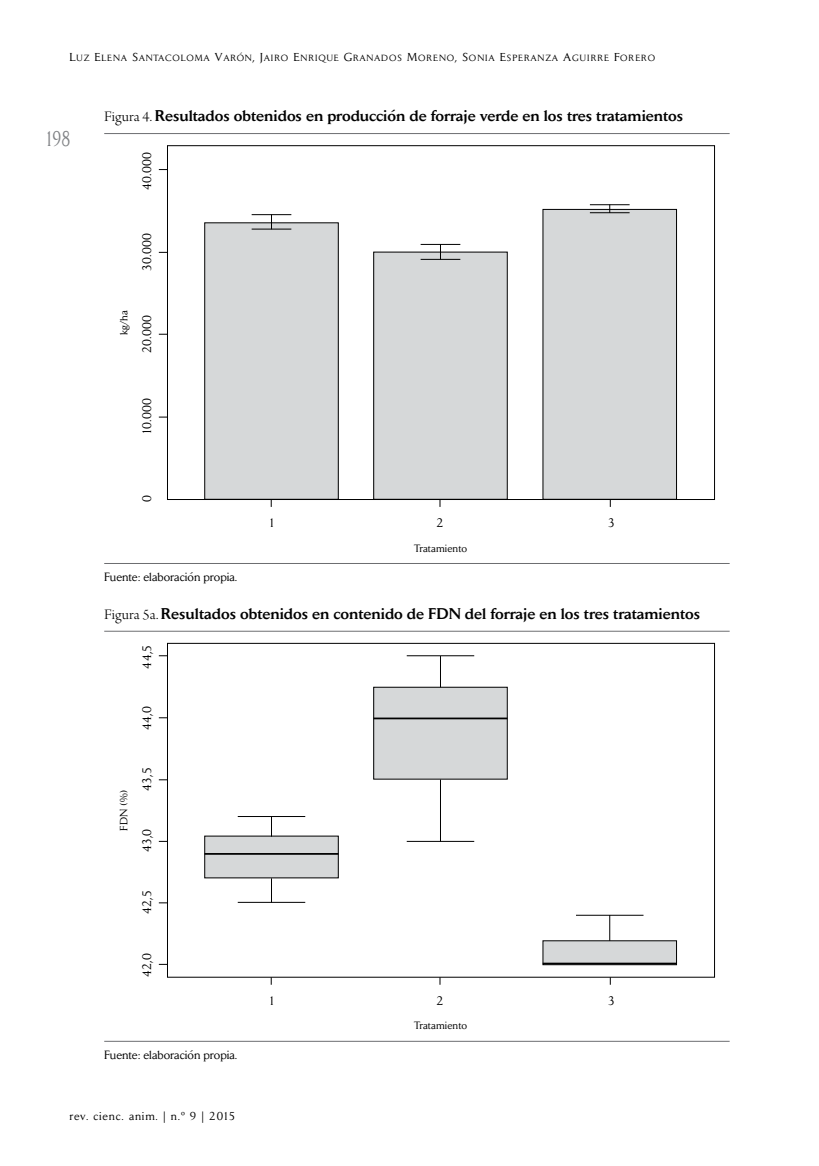
<style>
.page{position:relative;width:819px;height:1166px;background:#fff}
.page>*{position:absolute;margin:0;border:0;box-sizing:border-box;transform-origin:0 0}
.t1{font:21px "Daily News";color:#808285;scale:.75 1}
._14Tit_Cuad_Grf{font:500 15.4px "Daily News";color:#000}
.t2{font:12.25px "Daily News";letter-spacing:.01em;color:#000}
._16Fte_Tab{font:11.9px "Daily News";color:#000}
.t3{font:11.38px "Daily News";letter-spacing:.065em;color:#000}
.t4{font:10.5px "Daily News";letter-spacing:.01em;color:#000}
.t5{font:8.92px "Daily News";letter-spacing:.105em;color:#000}
.s1{font-size:11.38px}
.s2{font-family:"Arno Pro Light Display";font-weight:400}
</style>
<div class="page">
<hr style="left:104px;top:133px;width:625px;height:1px;background:#6d6e71">
<hr style="left:104px;top:563px;width:625px;height:1px;background:#6d6e71">
<div style="left:205px;top:223px;width:133px;height:276px;background:#d6d8d9"></div>
<div style="left:204px;top:222px;width:135px;height:278px;border:1px solid #000"></div>
<div style="left:543px;top:209px;width:133px;height:290px;background:#d6d8d9"></div>
<div style="left:542px;top:209px;width:135px;height:291px;border:1px solid #000"></div>
<div style="left:373px;top:252px;width:134px;height:247px;background:#d6d8d9"></div>
<div style="left:373px;top:252px;width:134px;height:248px;border:1px solid #000"></div>
<svg style="left:271px;top:215px;width:1px;height:14px"></svg>
<svg style="left:440px;top:245px;width:1px;height:14px"></svg>
<hr style="left:252px;top:214px;width:39px;height:1px;background:#000">
<hr style="left:420px;top:244px;width:40px;height:1px;background:#000">
<hr style="left:590px;top:204px;width:39px;height:1px;background:#000">
<hr style="left:252px;top:229px;width:39px;height:1px;background:#000">
<hr style="left:420px;top:259px;width:40px;height:1px;background:#000">
<hr style="left:590px;top:212px;width:39px;height:1px;background:#000">
<hr style="left:104px;top:631px;width:625px;height:1px;background:#6d6e71">
<hr style="left:104px;top:1041px;width:625px;height:1px;background:#6d6e71">
<div style="left:205px;top:836px;width:133px;height:42px;background:#d6d8d9"></div>
<div style="left:543px;top:941px;width:133px;height:24px;background:#d6d8d9"></div>
<div style="left:542px;top:940px;width:135px;height:25px;border:1px solid #000"></div>
<div style="left:373px;top:687px;width:134px;height:92px;background:#d6d8d9"></div>
<div style="left:373px;top:687px;width:134px;height:92px;border:1px solid #000"></div>
<svg style="left:271px;top:817px;width:1px;height:19px"></svg>
<svg style="left:609px;top:916px;width:1px;height:25px"></svg>
<hr style="left:440px;top:656px;width:1px;height:31px;background:#000">
<svg style="left:271px;top:878px;width:1px;height:24px"></svg>
<hr style="left:440px;top:779px;width:1px;height:62px;background:#000">
<hr style="left:238px;top:816px;width:67px;height:1px;background:#000">
<hr style="left:576px;top:915px;width:67px;height:1px;background:#000">
<hr style="left:406px;top:655px;width:68px;height:1px;background:#000">
<hr style="left:238px;top:902px;width:67px;height:1px;background:#000">
<hr style="left:406px;top:841px;width:68px;height:1px;background:#000">
<hr style="left:204px;top:853px;width:134px;height:2px;background:#000">
<hr style="left:542px;top:962px;width:134px;height:2px;background:#000">
<hr style="left:373px;top:717px;width:134px;height:2px;background:#000">
<p class="t5" style="left:69px;top:52px;width:587px"><span class="s1">L</span>UZ <span class="s1">E</span>LENA <span class="s1">S</span>ANTACOLOMA <span class="s1">V</span>ARÓN<span class="s1">, J</span>AIRO <span class="s1">E</span>NRIQUE <span class="s1">G</span>RANADOS <span class="s1">M</span>ORENO<span class="s1">, S</span>ONIA <span class="s1">E</span>SPERANZA <span class="s1">A</span>GUIRRE <span class="s1">F</span>ORERO</p>
<h1 class="t1" style="left:45px;top:126px;width:35px">198</h1>
<p class="_14Tit_Cuad_Grf" style="left:104px;top:107px;width:580px"><span class="s2">Figura 4.</span> Resultados obtenidos en producción de forraje verde en los tres tratamientos</p>
<p class="t2" style="left:139px;top:190px;width:39px;rotate:-90deg">40.000</p>
<p class="t2" style="left:139px;top:271px;width:39px;rotate:-90deg">30.000</p>
<p class="t4" style="left:117px;top:335px;width:27px;rotate:-90deg">kg/ha</p>
<p class="t2" style="left:139px;top:353px;width:39px;rotate:-90deg">20.000</p>
<p class="t2" style="left:139px;top:435px;width:38px;rotate:-90deg">10.000</p>
<p class="t2" style="left:139px;top:502px;width:8px;rotate:-90deg">0</p>
<p class="t2" style="left:268px;top:515px;width:8px">1</p>
<p class="t2" style="left:436px;top:515px;width:8px">2</p>
<p class="t2" style="left:608px;top:515px;width:8px">3</p>
<p class="t4" style="left:414px;top:541px;width:54px">Tratamiento</p>
<p class="_16Fte_Tab" style="left:104px;top:569px;width:135px">Fuente: elaboración propia.</p>
<p class="_14Tit_Cuad_Grf" style="left:104px;top:604px;width:597px"><span class="s2">Figura 5a.</span> Resultados obtenidos en contenido de FDN del forraje en los tres tratamientos</p>
<p class="t2" style="left:139px;top:669px;width:25px;rotate:-90deg">44,5</p>
<p class="t2" style="left:139px;top:730px;width:25px;rotate:-90deg">44,0</p>
<p class="t4" style="left:117px;top:830px;width:42px;rotate:-90deg">FDN (%)</p>
<p class="t2" style="left:139px;top:791px;width:25px;rotate:-90deg">43,5</p>
<p class="t2" style="left:139px;top:852px;width:25px;rotate:-90deg">43,0</p>
<p class="t2" style="left:139px;top:913px;width:25px;rotate:-90deg">42,5</p>
<p class="t2" style="left:139px;top:977px;width:25px;rotate:-90deg">42,0</p>
<p class="_16Fte_Tab" style="left:104px;top:1047px;width:135px">Fuente: elaboración propia.</p>
<p class="t2" style="left:268px;top:993px;width:8px">1</p>
<p class="t2" style="left:436px;top:993px;width:8px">2</p>
<p class="t2" style="left:608px;top:993px;width:8px">3</p>
<p class="t4" style="left:414px;top:1019px;width:54px">Tratamiento</p>
<p class="t3" style="left:69px;top:1109px;width:167px">rev. cienc. anim. | n.º 9 | 2015</p>
</div>
